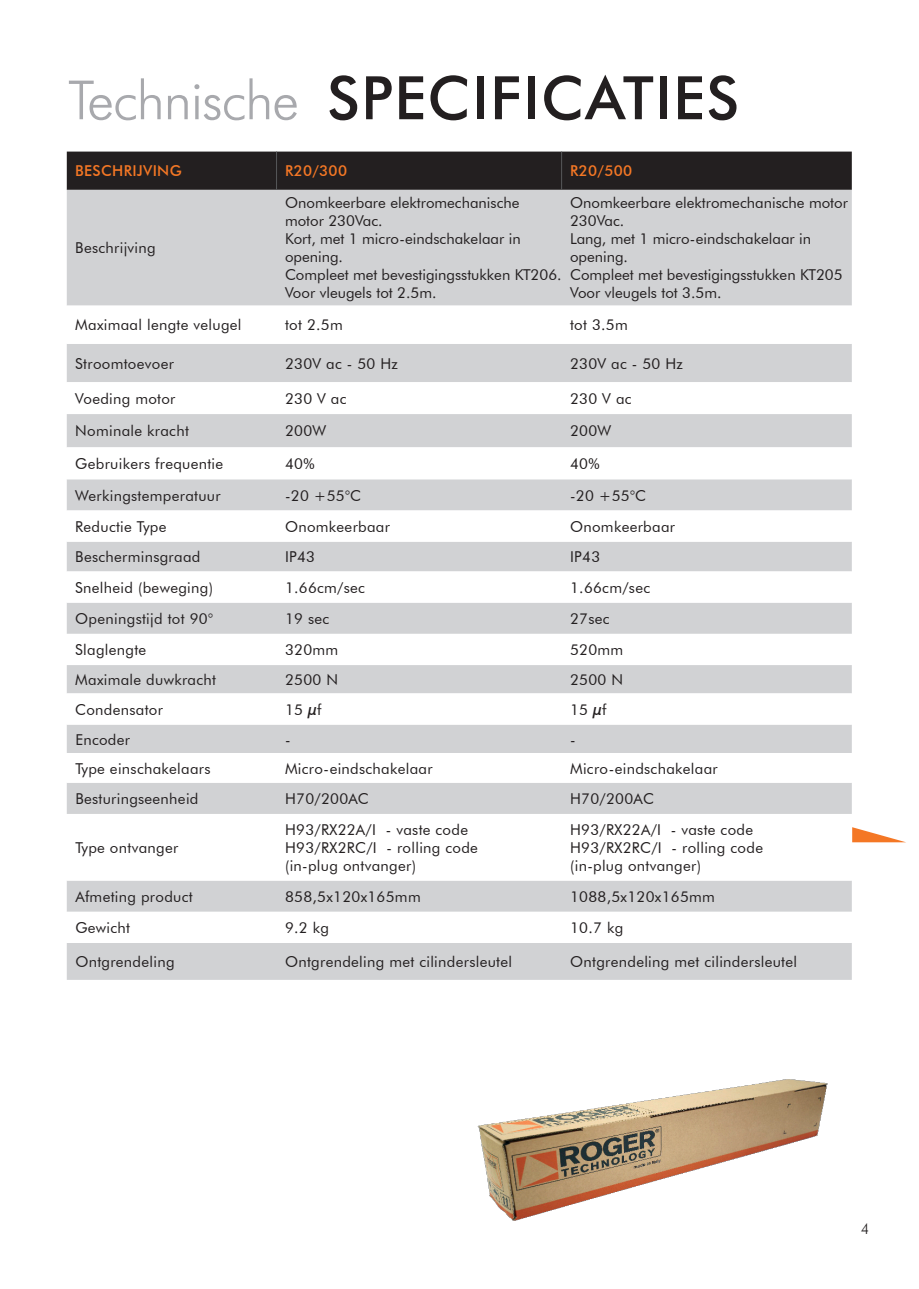
<style>
.page{position:relative;width:919px;height:1289px;background:#fff}
.page>*{position:absolute;margin:0;border:0;box-sizing:border-box;transform-origin:0 0}
.t1{font:500 60px "Futura BT";letter-spacing:.02em;color:#231f20}
.t2{font:15px/18px "Futura BT";letter-spacing:.02em;color:#231f20}
.t3{font:15px/18px "Futura BT";color:#231f20}
.t4{font:500 15px "Futura BT";letter-spacing:.02em;color:#f47725}
.t5{font:300 15px "Futura BT";color:#231f20}
.s1{font-weight:300;font-size:54px;color:#a8a9ad}
.s2{font-weight:500}
</style>
<div class="page">
<div style="left:67px;top:152px;width:784px;height:38px;background:#231f20"></div>
<div style="left:67px;top:190px;width:784px;height:789px;background:#d1d2d4"></div>
<svg style="left:67px;top:305px;width:784px;height:638px"></svg>
<svg style="left:67px;top:382px;width:784px;height:32px"></svg>
<hr style="left:276px;top:152px;width:1px;height:38px;background:#57585a">
<hr style="left:561px;top:152px;width:1px;height:38px;background:#57585a">
<img style="left:477px;top:1079px;width:351px;height:142px">
<svg style="left:852px;top:827px;width:53px;height:15px"></svg>
<h1 class="t1" style="left:68px;top:61px;width:672px"><span class="s1">Technische</span> SPECIFICATIES</h1>
<p class="t4" style="left:75px;top:162px;width:108px">BESCHRIJVING</p>
<p class="t4" style="left:285px;top:162px;width:63px">R20/300</p>
<p class="t4" style="left:570px;top:162px;width:63px">R20/500</p>
<p class="t2" style="left:75px;top:239px;width:82px">Beschrijving</p>
<p class="t3" style="left:285px;top:194px;width:278px">Onomkeerbare elektromechanische motor 230Vac.<br>Kort, met 1 micro-eindschakelaar in opening.<br>Compleet met bevestigingsstukken KT206.<br>Voor vleugels tot 2.5m.</p>
<p class="t3" style="left:570px;top:194px;width:279px">Onomkeerbare elektromechanische motor<br>230Vac.<br>Lang, met 1 micro-eindschakelaar in opening.<br>Compleet met bevestigingsstukken KT205<br>Voor vleugels tot 3.5m.</p>
<p class="t2" style="left:75px;top:316px;width:168px">Maximaal lengte velugel</p>
<p class="t2" style="left:285px;top:316px;width:59px">tot 2.5m</p>
<p class="t2" style="left:570px;top:316px;width:59px">tot 3.5m</p>
<p class="t2" style="left:75px;top:354px;width:100px">Stroomtoevoer</p>
<p class="t2" style="left:285px;top:354px;width:114px">230V ac - 50 Hz</p>
<p class="t2" style="left:570px;top:354px;width:114px">230V ac - 50 Hz</p>
<p class="t2" style="left:75px;top:389px;width:102px">Voeding motor</p>
<p class="t2" style="left:285px;top:389px;width:63px">230 V ac</p>
<p class="t2" style="left:570px;top:389px;width:63px">230 V ac</p>
<p class="t2" style="left:75px;top:422px;width:115px">Nominale kracht</p>
<p class="t2" style="left:285px;top:422px;width:43px">200W</p>
<p class="t2" style="left:570px;top:422px;width:43px">200W</p>
<p class="t2" style="left:75px;top:454px;width:149px">Gebruikers frequentie</p>
<p class="t2" style="left:285px;top:454px;width:31px">40%</p>
<p class="t2" style="left:570px;top:454px;width:31px">40%</p>
<p class="t2" style="left:75px;top:486px;width:147px">Werkingstemperatuur</p>
<p class="t2" style="left:285px;top:486px;width:78px">-20 +55°C</p>
<p class="t2" style="left:570px;top:486px;width:78px">-20 +55°C</p>
<p class="t2" style="left:75px;top:517px;width:93px">Reductie Type</p>
<p class="t2" style="left:285px;top:517px;width:106px">Onomkeerbaar</p>
<p class="t2" style="left:570px;top:517px;width:106px">Onomkeerbaar</p>
<p class="t2" style="left:75px;top:548px;width:127px">Bescherminsgraad</p>
<p class="t2" style="left:285px;top:548px;width:32px">IP43</p>
<p class="t2" style="left:570px;top:548px;width:32px">IP43</p>
<p class="t2" style="left:75px;top:578px;width:139px">Snelheid (beweging)</p>
<p class="t2" style="left:285px;top:578px;width:81px">1.66cm/sec</p>
<p class="t2" style="left:570px;top:578px;width:81px">1.66cm/sec</p>
<p class="t2" style="left:75px;top:609px;width:139px">Openingstijd tot 90°</p>
<p class="t2" style="left:285px;top:609px;width:46px">19 sec</p>
<p class="t2" style="left:570px;top:609px;width:41px">27sec</p>
<p class="t2" style="left:75px;top:640px;width:72px">Slaglengte</p>
<p class="t2" style="left:285px;top:640px;width:55px">320mm</p>
<p class="t2" style="left:570px;top:640px;width:55px">520mm</p>
<p class="t2" style="left:75px;top:670px;width:142px">Maximale duwkracht</p>
<p class="t2" style="left:285px;top:670px;width:54px">2500 N</p>
<p class="t2" style="left:570px;top:670px;width:54px">2500 N</p>
<p class="t2" style="left:75px;top:700px;width:89px">Condensator</p>
<p class="t2" style="left:285px;top:700px;width:38px">15 <span class="s2">µ</span>f</p>
<p class="t2" style="left:570px;top:700px;width:38px">15 <span class="s2">µ</span>f</p>
<p class="t2" style="left:75px;top:730px;width:56px">Encoder</p>
<p class="t2" style="left:285px;top:730px;width:7px">-</p>
<p class="t2" style="left:570px;top:730px;width:7px">-</p>
<p class="t2" style="left:75px;top:759px;width:137px">Type einschakelaars</p>
<p class="t2" style="left:285px;top:759px;width:149px">Micro-eindschakelaar</p>
<p class="t2" style="left:570px;top:759px;width:149px">Micro-eindschakelaar</p>
<p class="t2" style="left:75px;top:789px;width:125px">Besturingseenheid</p>
<p class="t2" style="left:285px;top:789px;width:85px">H70/200AC</p>
<p class="t2" style="left:570px;top:789px;width:85px">H70/200AC</p>
<p class="t2" style="left:75px;top:838px;width:104px">Type ontvanger</p>
<p class="t2" style="left:285px;top:820px;width:194px">H93/RX22A/I - vaste code<br>H93/RX2RC/I - rolling code (in-plug ontvanger)</p>
<p class="t2" style="left:570px;top:820px;width:194px">H93/RX22A/I - vaste code<br>H93/RX2RC/I - rolling code (in-plug ontvanger)</p>
<p class="t2" style="left:75px;top:887px;width:119px">Afmeting product</p>
<p class="t2" style="left:285px;top:887px;width:137px">858,5x120x165mm</p>
<p class="t2" style="left:570px;top:887px;width:146px">1088,5x120x165mm</p>
<p class="t2" style="left:75px;top:918px;width:56px">Gewicht</p>
<p class="t2" style="left:285px;top:918px;width:46px">9.2 kg</p>
<p class="t2" style="left:570px;top:918px;width:55px">10.7 kg</p>
<p class="t2" style="left:75px;top:952px;width:101px">Ontgrendeling</p>
<p class="t2" style="left:285px;top:952px;width:228px">Ontgrendeling met cilindersleutel</p>
<p class="t2" style="left:570px;top:952px;width:228px">Ontgrendeling met cilindersleutel</p>
<p class="t5" style="left:860px;top:1219px;width:10px">4</p>
</div>
